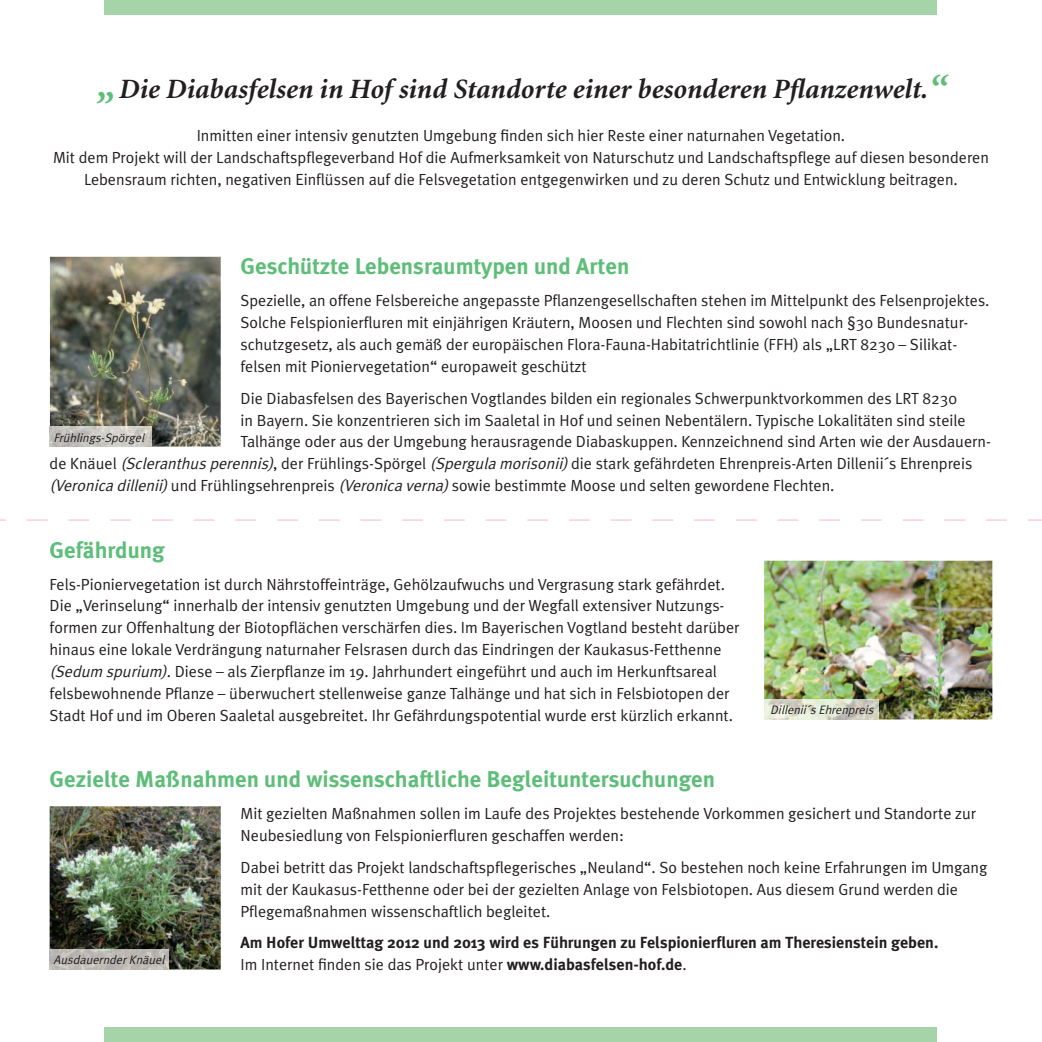
<style>
.page{position:relative;width:1042px;height:1042px;background:#fff}
.page>*{position:absolute;margin:0;border:0;box-sizing:border-box;transform-origin:0 0}
.t1{font:italic 700 28px "Minion";color:#231f20}
.t2{font:700 22.75px "Meta Plus";color:#5ebe79}
.t3{font:16.1px/21.9px "Meta Plus Normal";color:#231f20}
.t4{font:700 16.1px "Meta Plus";color:#231f20}
.t5{font:italic 12.25px "Meta Plus Normal";color:#231f20}
.s1{font-size:38.5px;color:#5ebe79}
.s2{font-style:italic}
.s3{font-family:"Meta Plus";font-weight:700}
</style>
<div class="page">
<div style="left:105px;top:0;width:832px;height:15px;background:#a4d4a7"></div>
<div style="left:105px;top:1027px;width:832px;height:15px;background:#a4d4a7"></div>
<img style="left:50px;top:257px;width:171px;height:189px">
<img style="left:764px;top:561px;width:228px;height:158px">
<img style="left:50px;top:806px;width:171px;height:163px">
<svg style="left:49px;top:427px;width:1px;height:19px"></svg>
<img style="left:50px;top:427px;width:101px;height:19px">
<img style="left:764px;top:699px;width:114px;height:20px">
<svg style="left:49px;top:949px;width:1px;height:20px"></svg>
<img style="left:50px;top:949px;width:119px;height:20px">
<svg style="left:0;top:519px;width:1042px;height:2px"></svg>
<h1 class="t1" style="left:97px;top:78px;width:850px"><span class="s1">„</span>Die Diabasfelsen in Hof sind Standorte einer besonderen Pflanzenwelt.<span class="s1">“</span></h1>
<p class="t3" style="left:53px;top:126px;width:937px;text-align:center">Inmitten einer intensiv genutzten Umgebung finden sich hier Reste einer naturnahen Vegetation.<br>Mit dem Projekt will der Landschaftspflegeverband Hof die Aufmerksamkeit von Naturschutz und Landschaftspflege auf diesen besonderen<br>Lebensraum richten, negativen Einflüssen auf die Felsvegetation entgegenwirken und zu deren Schutz und Entwicklung beitragen.</p>
<h2 class="t2" style="left:241px;top:258px;width:390px">Geschützte Lebensraumtypen und Arten</h2>
<p class="t3" style="left:241px;top:291px;width:750px">Spezielle, an offene Felsbereiche angepasste Pflanzengesellschaften stehen im Mittelpunkt des Felsenprojektes.<br>Solche Felspionierfluren mit einjährigen Kräutern, Moosen und Flechten sind sowohl nach §30 Bundesnatur&shy;schutzgesetz, als auch gemäß der europäischen Flora-Fauna-Habitatrichtlinie (FFH) als „LRT 8230 – Silikat&shy;felsen mit Pioniervegetation“ europaweit geschützt</p>
<p class="t3" style="left:241px;top:388px;width:718px">Die Diabasfelsen des Bayerischen Vogtlandes bilden ein regionales Schwerpunktvorkommen des LRT 8230</p>
<p class="t3" style="left:241px;top:410px;width:726px">in Bayern. Sie konzentrieren sich im Saaletal in Hof und seinen Nebentälern. Typische Lokalitäten sind steile</p>
<p class="t3" style="left:241px;top:432px;width:752px">Talhänge oder aus der Umgebung herausragende Diabaskuppen. Kennzeichnend sind Arten wie der Ausdauern-</p>
<p class="t3" style="left:50px;top:454px;width:924px">de Knäuel <span class="s2">(Scleranthus perennis)</span>, der Frühlings-Spörgel <span class="s2">(Spergula morisonii)</span> die stark gefährdeten Ehrenpreis-Arten Dillenii´s Ehrenpreis</p>
<p class="t3" style="left:50px;top:476px;width:786px"><span class="s2">(Veronica dillenii)</span> und Frühlingsehrenpreis <span class="s2">(Veronica verna)</span> sowie bestimmte Moose und selten gewordene Flechten.</p>
<p class="t5" style="left:53px;top:433px;width:95px">Frühlings-Spörgel</p>
<h2 class="t2" style="left:50px;top:541px;width:117px">Gefährdung</h2>
<p class="t3" style="left:50px;top:574px;width:691px">Fels-Pioniervegetation ist durch Nährstoffeinträge, Gehölzaufwuchs und Vergrasung stark gefährdet.<br>Die „Verinselung“ innerhalb der intensiv genutzten Umgebung und der Wegfall extensiver Nutzungs&shy;formen zur Offenhaltung der Biotopflächen verschärfen dies. Im Bayerischen Vogtland besteht darüber hinaus eine lokale Verdrängung naturnaher Felsrasen durch das Eindringen der Kaukasus-Fetthenne <span class="s2">(Sedum spurium)</span>. Diese – als Zierpflanze im 19. Jahrhundert eingeführt und auch im Herkunftsareal felsbewohnende Pflanze – überwuchert stellenweise ganze Talhänge und hat sich in Felsbiotopen der Stadt Hof und im Oberen Saaletal ausgebreitet. Ihr Gefährdungspotential wurde erst kürzlich erkannt.</p>
<p class="t5" style="left:770px;top:705px;width:107px">Dillenii´s Ehrenpreis</p>
<h2 class="t2" style="left:50px;top:770px;width:667px">Gezielte Maßnahmen und wissenschaftliche Begleituntersuchungen</h2>
<p class="t3" style="left:241px;top:804px;width:737px">Mit gezielten Maßnahmen sollen im Laufe des Projektes bestehende Vorkommen gesichert und Standorte zur<br>Neubesiedlung von Felspionierfluren geschaffen werden:</p>
<p class="t3" style="left:241px;top:857px;width:748px">Dabei betritt das Projekt landschaftspflegerisches „Neuland“. So bestehen noch keine Erfahrungen im Umgang mit der Kaukasus-Fetthenne oder bei der gezielten Anlage von Felsbiotopen. Aus diesem Grund werden die<br>Pflegemaßnahmen wissenschaftlich begleitet.</p>
<p class="t4" style="left:241px;top:936px;width:699px">Am Hofer Umwelttag 2012 und 2013 wird es Führungen zu Felspionierfluren am Theresienstein geben.</p>
<p class="t3" style="left:241px;top:955px;width:448px">Im Internet finden sie das Projekt unter <span class="s3">www.diabasfelsen-hof.de</span>.</p>
<p class="t5" style="left:54px;top:955px;width:115px">AusdauernderKnäuel</p>
</div>
